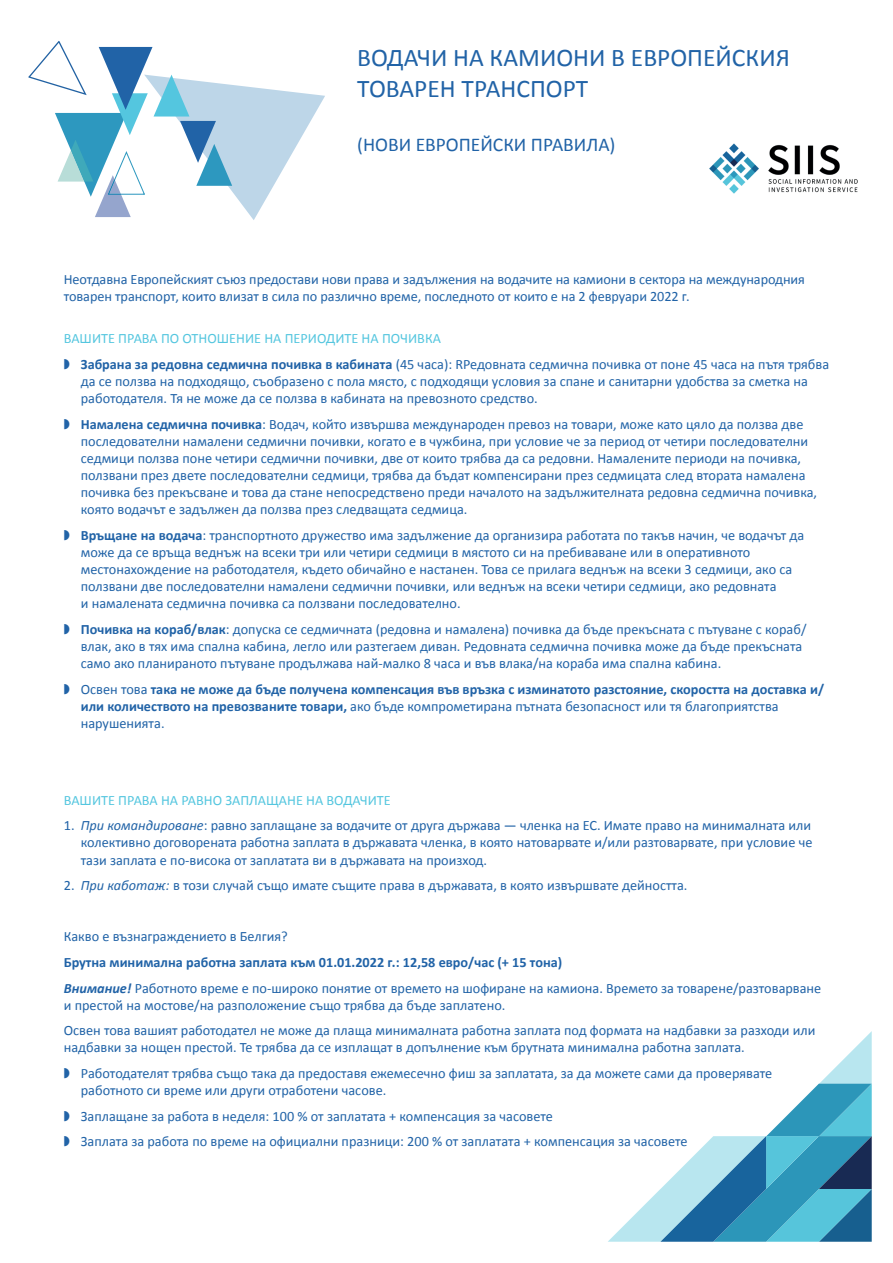
<style>
.page{position:relative;width:893px;height:1263px;background:#fff}
.page>*{position:absolute;margin:0;border:0;box-sizing:border-box;transform-origin:0 0}
.t1{font:25.5px/30.6px "Calibri";color:#2163a7}
.t2{font:19.5px "Calibri";color:#2163a7}
.t3{font:14.25px/17.1px "Calibri";color:#2163a7}
.t4{font:700 14.25px/17.1px "Calibri";color:#2163a7}
.t5{font:14.25px "Calibri";color:#54c6df}
.s1{color:#54c6df}
.s2{font-weight:700}
.s3{font-weight:400}
.s4{font-style:italic}
.s5{font-weight:700;font-style:italic}
</style>
<div class="page">
<svg style="left:608px;top:1031px;width:264px;height:211px"></svg>
<svg style="left:28px;top:41px;width:297px;height:179px"></svg>
<img style="left:709px;top:143px;width:149px;height:50px">
<h1 class="t1" style="left:357px;top:42px;width:434px">ВОДАЧИ НА КАМИОНИ В ЕВРОПЕЙСКИЯ<br>ТОВАРЕН ТРАНСПОРТ</h1>
<h2 class="t2" style="left:357px;top:132px;width:260px">(НОВИ ЕВРОПЕЙСКИ ПРАВИЛА)</h2>
<p class="t3" style="left:64px;top:270px;width:743px">Неотдавна Европейският съюз предостави нови права и задължения на водачите на камиони в сектора на международния товарен транспорт, които влизат в сила по различно време, последното от които е на 2 февруари 2022 г.</p>
<p class="t3" style="left:81px;top:326px;width:750px;line-height:25.7px;text-indent:-17px"><span class="s1">ВАШИТЕ ПРАВА ПО ОТНОШЕНИЕ НА ПЕРИОДИТЕ НА ПОЧИВКА<br></span><span class="s2">Забрана за редовна седмична почивка в кабината</span> (45 часа): RРедовната седмична почивка от поне 45 часа на пътя трябва</p>
<p class="t3" style="left:81px;top:373px;width:728px">да се ползва на подходящо, съобразено с пола място, с подходящи условия за спане и санитарни удобства за сметка на работодателя. Тя не може да се ползва в кабината на превозното средство.</p>
<p class="t3" style="left:81px;top:416px;width:738px"><span class="s2">Намалена седмична почивка</span>: Водач, който извършва международен превоз на товари, може като цяло да ползва две последователни намалени седмични почивки, когато е в чужбина, при условие че за период от четири последователни седмици ползва поне четири седмични почивки, две от които трябва да са редовни. Намалените периоди на почивка, ползвани през двете последователни седмици, трябва да бъдат компенсирани през седмицата след втората намалена почивка без прекъсване и това да стане непосредствено преди началото на задължителната редовна седмична почивка, която водачът е задължен да ползва през следващата седмица.</p>
<p class="t3" style="left:81px;top:527px;width:725px"><span class="s2">Връщане на водача</span>: транспортното дружество има задължение да организира работата по такъв начин, че водачът да може да се връща веднъж на всеки три или четири седмици в мястото си на пребиваване или в оперативното местонахождение на работодателя, където обичайно е настанен. Това се прилага веднъж на всеки 3 седмици, ако са ползвани две последователни намалени седмични почивки, или веднъж на всеки четири седмици, ако редовната<br>и намалената седмична почивка са ползвани последователно.</p>
<p class="t3" style="left:81px;top:621px;width:727px"><span class="s2">Почивка на кораб/влак</span>: допуска се седмичната (редовна и намалена) почивка да бъде прекъсната с пътуване с кораб/ влак, ако в тях има спална кабина, легло или разтегаем диван. Редовната седмична почивка може да бъде прекъсната само ако планираното пътуване продължава най-малко 8 часа и във влака/на кораба има спална кабина.</p>
<p class="t4" style="left:81px;top:680px;width:745px"><span class="s3">Освен това</span> така не може да бъде получена компенсация във връзка с изминатото разстояние, скоростта на доставка и/ или количеството на превозваните товари, <span class="s3">ако бъде компрометирана пътната безопасност или тя благоприятства нарушенията.</span></p>
<p class="t5" style="left:64px;top:791px;width:329px">ВАШИТЕ ПРАВА НА РАВНО ЗАПЛАЩАНЕ НА ВОДАЧИТЕ</p>
<p class="t3" style="left:81px;top:817px;width:733px;text-align:justify;text-indent:-17px">1. <span class="s4">При командироване</span>: равно заплащане за водачите от друга държава — членка на ЕС. Имате право на минималната или колективно договорената работна заплата в държавата членка, в която натоварвате и/или разтоварвате, при условие че тази заплата е по-висока от заплатата ви в държавата на произход.</p>
<p class="t3" style="left:64px;top:877px;width:625px">2. <span class="s4">При каботаж:</span> в този случай също имате същите права в държавата, в която извършвате дейността.</p>
<p class="t3" style="left:64px;top:928px;width:225px">Какво е възнаграждението в Белгия?</p>
<p class="t3" style="left:64px;top:949px;width:759px;line-height:25.7px"><span class="s2">Брутна минимална работна заплата към 01.01.2022 г.: 12,58 евро/час (+ 15 тона)<br></span><span class="s5">Внимание!</span> Работното време е по-широко понятие от времето на шофиране на камиона. Времето за товарене/разтоварване</p>
<p class="t3" style="left:64px;top:992px;width:753px;line-height:25.7px">и престой на мостове/на разположение също трябва да бъде заплатено.<br>Освен това вашият работодател не може да плаща минималната работна заплата под формата на надбавки за разходи или</p>
<p class="t3" style="left:81px;top:1035px;width:693px;line-height:25.7px;text-indent:-17px">надбавки за нощен престой. Те трябва да се изплащат в допълнение към брутната минимална работна заплата.<br>Работодателят трябва също така да предоставя ежемесечно фиш за заплатата, за да можете сами да проверявате</p>
<p class="t3" style="left:81px;top:1078px;width:608px;line-height:25.7px">работното си време или други отработени часове.<br>Заплащане за работа в неделя: 100 % от заплатата + компенсация за часовете<br>Заплата за работа по време на официални празници: 200 % от заплатата + компенсация за часовете</p>
</div>
